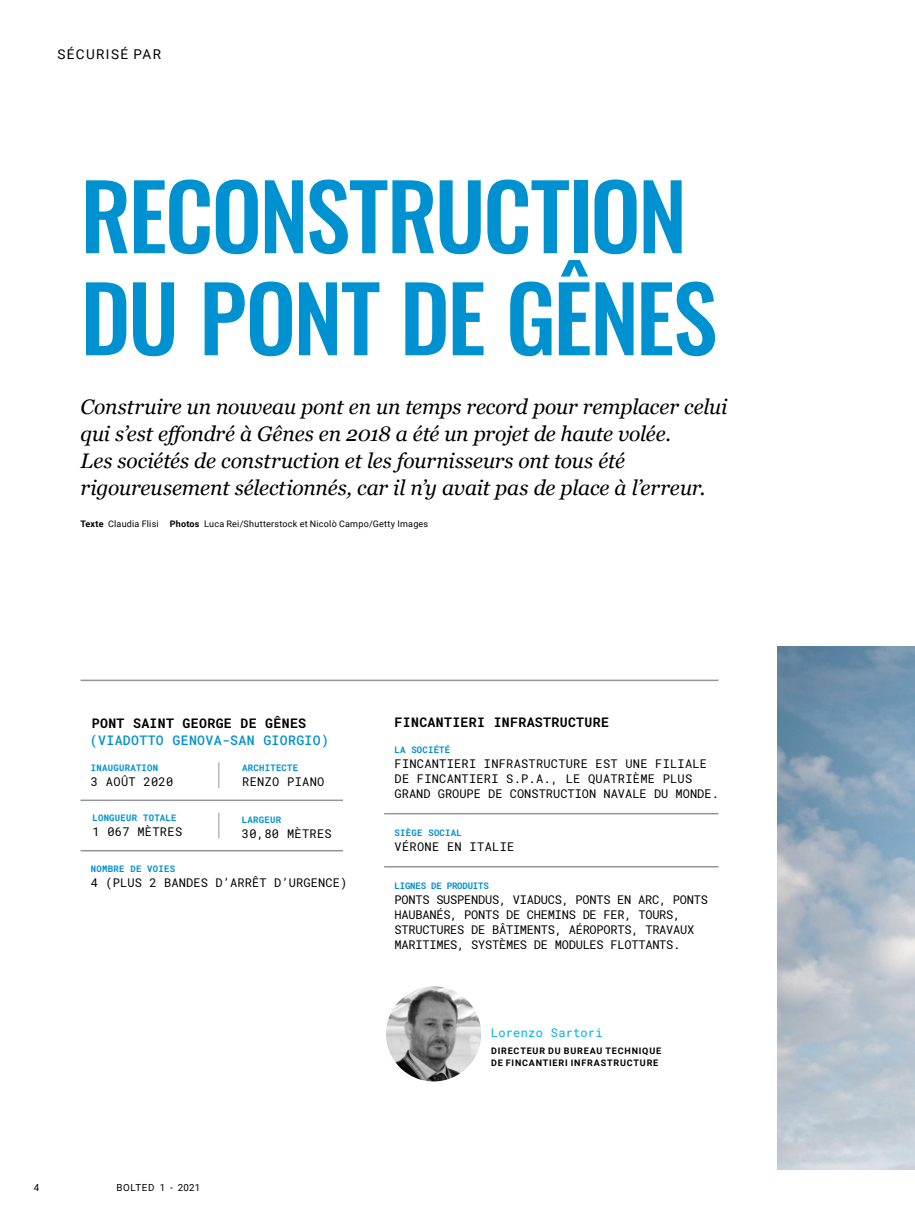
<style>
.page{position:relative;width:915px;height:1212px;background:#fff}
.page>*{position:absolute;margin:0;border:0;box-sizing:border-box;transform-origin:0 0}
.Title_-_Oswald{font:500 90px/102px "Oswald";letter-spacing:-.03em;color:#0091d1}
.t1{font:italic 21px/27px "Georgia";letter-spacing:-.01em;color:#000}
.small_section_header{font:13.5px "Roboto";letter-spacing:.105em;color:#000}
.t2{font:500 13.2px/16.5px "Roboto Mono";letter-spacing:.025em;color:#0091d1}
.t3{font:700 13.2px "Roboto Mono";letter-spacing:.025em;color:#000}
.t4{font:12px/15px "Roboto Mono";letter-spacing:-.02em;color:#000}
.t5{font:12px/15px "Roboto Mono";letter-spacing:.02em;color:#000}
.t6{font:12px "Roboto Mono";letter-spacing:.025em;color:#000}
.t7{font:12px "Roboto Mono";color:#000}
.t8{font:12px "Roboto Mono";letter-spacing:.015em;color:#00aeef}
.t9{font:9.75px "Roboto";letter-spacing:.045em;color:#000}
.t10{font:700 9px "Roboto Mono";letter-spacing:.025em;color:#0091d1}
.small_credit{font:9px "Roboto";letter-spacing:.025em;color:#000}
.t11{font:700 9px/12px "Roboto";letter-spacing:.09em;color:#000}
.t12{font:700 9px "Roboto Mono";letter-spacing:-.02em;color:#0091d1}
.s1{font-weight:700}
.s2{font-weight:700;color:#000}
</style>
<div class="page">
<img style="left:386px;top:986px;width:95px;height:95px;border-radius:48px">
<img style="left:777px;top:646px;width:137px;height:523px">
<hr style="left:384px;top:813px;width:334px;height:1px;background:#939598">
<hr style="left:384px;top:866px;width:334px;height:1px;background:#939598">
<hr style="left:80px;top:850px;width:263px;height:1px;background:#939598">
<hr style="left:80px;top:799px;width:263px;height:2px;background:#939598">
<svg style="left:218px;top:762px;width:1px;height:26px"></svg>
<svg style="left:218px;top:813px;width:1px;height:25px"></svg>
<hr style="left:80px;top:680px;width:638px;height:1px;background:#939598">
<p class="small_section_header" style="left:57px;top:44px;width:105px">SÉCURISÉ PAR</p>
<p class="Title_-_Oswald" style="left:80px;top:171px;width:638px">RECONSTRUCTION<br>DU PONT DE GÊNES</p>
<p class="t1" style="left:80px;top:393px;width:648px">Construire un nouveau pont en un temps record pour remplacer celui qui s’est effondré à Gênes en 2018 a été un projet de haute volée.<br>Les sociétés de construction et les fournisseurs ont tous été rigoureusement sélectionnés, car il n’y avait pas de place à l’erreur.</p>
<p class="small_credit" style="left:80px;top:517px;width:349px"><span class="s1">Texte</span> Claudia Flisi <span class="s1">Photos</span> Luca Rei/Shutterstock et Nicolò Campo/Getty Images</p>
<p class="t2" style="left:90px;top:715px;width:240px"><span class="s2">PONT SAINT GEORGE DE GÊNES </span>(VIADOTTO GENOVA-SAN GIORGIO)</p>
<p class="t10" style="left:242px;top:761px;width:58px">ARCHITECTE</p>
<p class="t6" style="left:242px;top:773px;width:84px">RENZO PIANO</p>
<p class="t10" style="left:91px;top:761px;width:69px">INAUGURATION</p>
<p class="t6" style="left:91px;top:773px;width:84px">3 AOÛT 2020</p>
<p class="t10" style="left:92px;top:812px;width:86px">LONGUEUR TOTALE</p>
<p class="t6" style="left:92px;top:823px;width:91px">1 067 MÈTRES</p>
<p class="t10" style="left:91px;top:862px;width:86px">NOMBRE DE VOIES</p>
<p class="t7" style="left:91px;top:874px;width:258px">4 (PLUS 2 BANDES D’ARRÊT D’URGENCE)</p>
<p class="t10" style="left:242px;top:813px;width:41px">LARGEUR</p>
<p class="t6" style="left:242px;top:825px;width:91px">30,80 MÈTRES</p>
<p class="t9" style="left:34px;top:1180px;width:7px">4</p>
<p class="t9" style="left:116px;top:1180px;width:85px">BOLTED 1 - 2021</p>
<p class="t3" style="left:394px;top:713px;width:216px">FINCANTIERI INFRASTRUCTURE</p>
<p class="t10" style="left:394px;top:743px;width:57px">LA SOCIÉTÉ</p>
<p class="t5" style="left:394px;top:756px;width:326px">FINCANTIERI INFRASTRUCTURE EST UNE FILIALE<br>DE FINCANTIERI S.P.A., LE QUATRIÈME PLUS<br>GRAND GROUPE DE CONSTRUCTION NAVALE DU MONDE.</p>
<p class="t10" style="left:394px;top:826px;width:69px">SIÈGE SOCIAL</p>
<p class="t6" style="left:394px;top:838px;width:121px">VÉRONE EN ITALIE</p>
<p class="t12" style="left:394px;top:879px;width:96px">LIGNES DE PRODUITS</p>
<p class="t4" style="left:394px;top:892px;width:315px">PONTS SUSPENDUS, VIADUCS, PONTS EN ARC, PONTS HAUBANÉS, PONTS DE CHEMINS DE FER, TOURS, STRUCTURES DE BÂTIMENTS, AÉROPORTS, TRAVAUX MARITIMES, SYSTÈMES DE MODULES FLOTTANTS.</p>
<p class="t8" style="left:491px;top:1025px;width:113px">Lorenzo Sartori</p>
<p class="t11" style="left:491px;top:1044px;width:171px">DIRECTEUR DU BUREAU TECHNIQUE<br>DE FINCANTIERI INFRASTRUCTURE</p>
</div>
